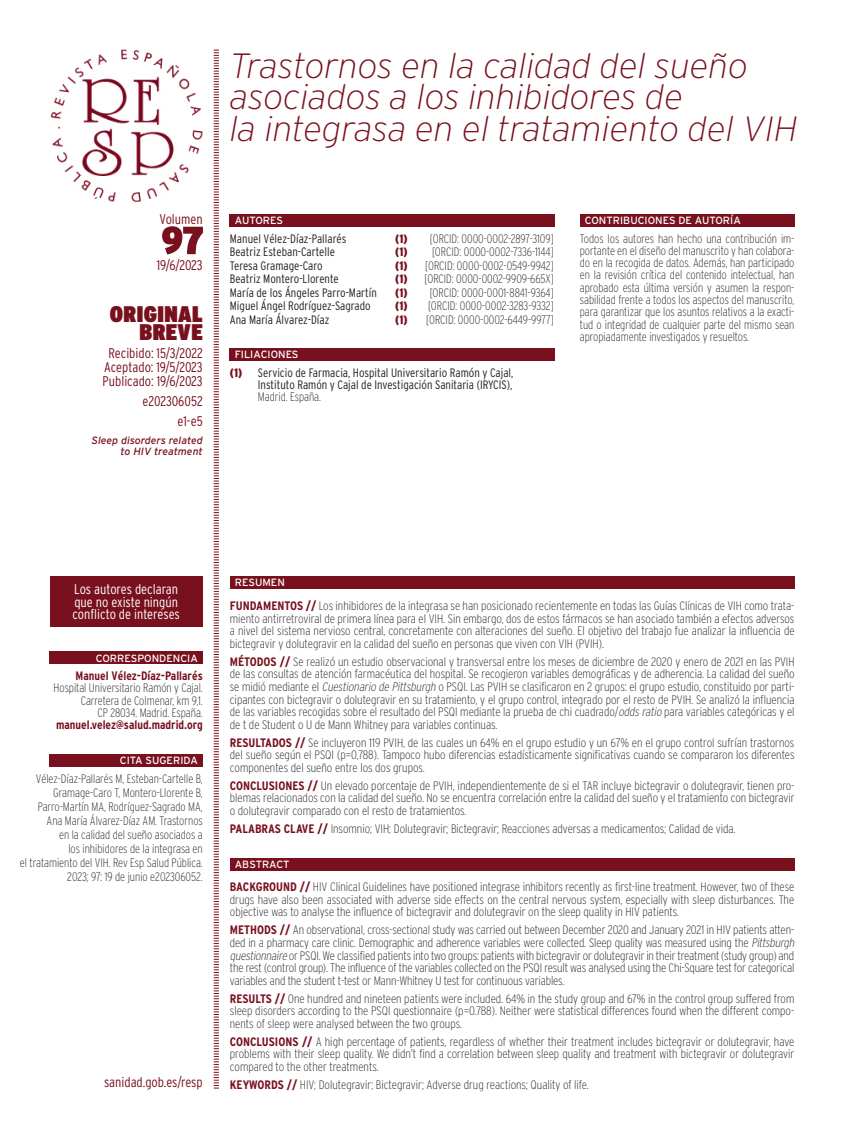
<style>
.page{position:relative;width:844px;height:1141px;background:#fff}
.page>*{position:absolute;margin:0;border:0;box-sizing:border-box;transform-origin:0 0}
.t1{font:italic 200 35px/31.5px "Interstate";color:#79101e}
.t2{font:900 22.57px/18px "Interstate Condensed";letter-spacing:.02em;color:#79101e;text-align:right}
.t3{font:300 14px/14px "Interstate Condensed";color:#79101e;text-align:center}
.t4{font:300 14px/12.2px "Interstate Condensed";color:#fff}
.t5{font:200 12.25px/12.6px "Interstate Condensed";letter-spacing:-.005em;color:#231f20;text-align:justify;scale:1.05 1}
.t6{font:200 12.25px/12.2px "Interstate Condensed";letter-spacing:-.005em;color:#231f20;text-align:right}
.t7{font:300 12.25px/12.2px "Interstate Condensed";color:#231f20;text-align:right}
.t8{font:700 12.25px "Interstate Condensed";color:#79101e}
.t9{font:10.5px "Interstate";color:#fff}
.t10{font:italic 10.5px/10.5px "Interstate";color:#79101e;text-align:right}
.s1{font-weight:900;color:#79101e}
.s2{font-weight:700;color:#79101e}
.s3{font-style:italic}
</style>
<div class="page">
<div style="left:230px;top:576px;width:564px;height:13px;background:#79101e"></div>
<div style="left:230px;top:858px;width:564px;height:12px;background:#79101e"></div>
<div style="left:50px;top:652px;width:153px;height:12px;background:#79101e"></div>
<div style="left:50px;top:754px;width:153px;height:13px;background:#79101e"></div>
<div style="left:230px;top:214px;width:325px;height:13px;background:#79101e"></div>
<div style="left:230px;top:348px;width:325px;height:13px;background:#79101e"></div>
<div style="left:579px;top:214px;width:215px;height:13px;background:#79101e"></div>
<div style="left:50px;top:576px;width:153px;height:51px;background:#79101e"></div>
<img style="left:50px;top:50px;width:153px;height:152px">
<svg style="left:162px;top:226px;width:41px;height:29px"></svg>
<svg style="left:213px;top:49px;width:6px;height:1040px"></svg>
<p class="t3" style="left:160px;top:212px;width:45px">Volumen</p>
<p class="t3" style="left:157px;top:257px;width:47px">19/6/2023</p>
<h2 class="t2" style="left:110px;top:304px;width:94px">ORIGINAL<br>BREVE</h2>
<p class="t3" style="left:103px;top:346px;width:102px">Recibido: 15/3/2022<br>Aceptado: 19/5/2023<br>Publicado: 19/6/2023</p>
<p class="t3" style="left:142px;top:391px;width:62px;line-height:19.9px;text-align:right">e202306052 e1-e5</p>
<p class="t10" style="left:91px;top:435px;width:113px">Sleep disorders related to HIV treatment</p>
<h1 class="t1" style="left:230px;top:50px;width:569px">Trastornos en la calidad del sueño asociados a los inhibidores de<br>la integrasa en el tratamiento del VIH</h1>
<p class="t9" style="left:235px;top:215px;width:50px">AUTORES</p>
<p class="t7" style="left:230px;top:232px;width:118px">Manuel Vélez-Díaz-Pallarés</p>
<p class="t6" style="left:395px;top:232px;width:160px"><span class="s1">(1)</span> [ORCID: 0000-0002-2897-3109]</p>
<p class="t7" style="left:230px;top:246px;width:106px">Beatriz Esteban-Cartelle</p>
<p class="t6" style="left:395px;top:246px;width:160px"><span class="s1">(1)</span> [ORCID: 0000-0002-7336-1144]</p>
<p class="t7" style="left:230px;top:259px;width:94px">Teresa Gramage-Caro</p>
<p class="t6" style="left:395px;top:259px;width:160px"><span class="s1">(1)</span> [ORCID: 0000-0002-0549-9942]</p>
<p class="t7" style="left:230px;top:273px;width:110px">Beatriz Montero-Llorente</p>
<p class="t6" style="left:395px;top:273px;width:160px"><span class="s1">(1)</span> [ORCID: 0000-0002-9909-665X]</p>
<p class="t7" style="left:230px;top:286px;width:149px">María de los Ángeles Parro-Martín</p>
<p class="t6" style="left:395px;top:286px;width:160px"><span class="s1">(1)</span> [ORCID: 0000-0001-8841-9364]</p>
<p class="t7" style="left:230px;top:300px;width:142px">Miguel Ángel Rodríguez-Sagrado</p>
<p class="t6" style="left:395px;top:300px;width:160px"><span class="s1">(1)</span> [ORCID: 0000-0002-3283-9332]</p>
<p class="t7" style="left:230px;top:313px;width:101px">Ana María Álvarez-Díaz</p>
<p class="t6" style="left:395px;top:313px;width:160px"><span class="s1">(1)</span> [ORCID: 0000-0002-6449-9977]</p>
<p class="t9" style="left:235px;top:349px;width:65px">FILIACIONES</p>
<p class="t7" style="left:230px;top:366px;width:285px"><span class="s1">(1)</span> Servicio de Farmacia, Hospital Universitario Ramón y Cajal,<br>Instituto Ramón y Cajal de Investigación Sanitaria (IRYCIS),</p>
<p class="t6" style="left:258px;top:391px;width:65px">Madrid. España.</p>
<p class="t9" style="left:584px;top:215px;width:157px">CONTRIBUCIONES DE AUTORÍA</p>
<p class="t6" style="left:579px;top:232px;width:216px;text-align:justify">Todos los autores han hecho una contribución im&shy;portante en el diseño del manuscrito y han colabora&shy;do en la recogida de datos. Además, han participado en la revisión crítica del contenido intelectual, han aprobado esta última versión y asumen la respon&shy;sabilidad frente a todos los aspectos del manuscrito, para garantizar que los asuntos relativos a la exacti&shy;tud o integridad de cualquier parte del mismo sean apropiadamente investigados y resueltos.</p>
<p class="t4" style="left:73px;top:583px;width:109px">Los autores declaran que no existe ningún conflicto de intereses</p>
<p class="t9" style="left:96px;top:652px;width:103px">CORRESPONDENCIA</p>
<p class="t8" style="left:76px;top:669px;width:129px">Manuel Vélez-Díaz-Pallarés</p>
<p class="t6" style="left:54px;top:682px;width:151px">Hospital Universitario Ramón y Cajal.<br>Carretera de Colmenar, km 9,1.<br>CP 28034. Madrid. España.</p>
<p class="t8" style="left:56px;top:718px;width:148px">manuel.velez@salud.madrid.org</p>
<p class="t9" style="left:120px;top:754px;width:79px">CITA SUGERIDA</p>
<p class="t6" style="left:20px;top:771px;width:184px;line-height:14px">Vélez-Díaz-Pallarés M, Esteban-Cartelle B, Gramage-Caro T, Montero-Llorente B, Parro-Martín MA, Rodríguez-Sagrado MA, Ana María Álvarez-Díaz AM. Trastornos<br>en la calidad del sueño asociados a<br>los inhibidores de la integrasa en<br>el tratamiento del VIH. Rev Esp Salud Pública.<br>2023; 97: 19 de junio e202306052.</p>
<p class="t3" style="left:104px;top:1075px;width:100px">sanidad.gob.es/resp</p>
<p class="t9" style="left:235px;top:577px;width:51px">RESUMEN</p>
<p class="t5" style="left:230px;top:599px;width:539px"><span class="s2">FUNDAMENTOS //</span> Los inhibidores de la integrasa se han posicionado recientemente en todas las Guías Clínicas de VIH como trata&shy;miento antirretroviral de primera línea para el VIH. Sin embargo, dos de estos fármacos se han asociado también a efectos adversos a nivel del sistema nervioso central, concretamente con alteraciones del sueño. El objetivo del trabajo fue analizar la influencia de bictegravir y dolutegravir en la calidad del sueño en personas que viven con VIH (PVIH).</p>
<p class="t5" style="left:230px;top:655px;width:539px"><span class="s2">MÉTODOS //</span> Se realizó un estudio observacional y transversal entre los meses de diciembre de 2020 y enero de 2021 en las PVIH de las consultas de atención farmacéutica del hospital. Se recogieron variables demográficas y de adherencia. La calidad del sueño se midió mediante el <span class="s3">Cuestionario de Pittsburgh</span> o PSQI. Las PVIH se clasificaron en 2 grupos: el grupo estudio, constituido por parti&shy;cipantes con bictegravir o dolutegravir en su tratamiento, y el grupo control, integrado por el resto de PVIH. Se analizó la influencia de las variables recogidas sobre el resultado del PSQI mediante la prueba de chi cuadrado/<span class="s3">odds ratio</span> para variables categóricas y el de t de Student o U de Mann Whitney para variables continuas.</p>
<p class="t5" style="left:230px;top:736px;width:539px"><span class="s2">RESULTADOS //</span> Se incluyeron 119 PVIH, de las cuales un 64% en el grupo estudio y un 67% en el grupo control sufrían trastornos del sueño según el PSQI (p=0,788). Tampoco hubo diferencias estadísticamente significativas cuando se compararon los diferentes componentes del sueño entre los dos grupos.</p>
<p class="t5" style="left:230px;top:779px;width:539px"><span class="s2">CONCLUSIONES //</span> Un elevado porcentaje de PVIH, independientemente de si el TAR incluye bictegravir o dolutegravir, tienen pro&shy;blemas relacionados con la calidad del sueño. No se encuentra correlación entre la calidad del sueño y el tratamiento con bictegravir o dolutegravir comparado con el resto de tratamientos.</p>
<p class="t5" style="left:230px;top:822px;width:483px"><span class="s2">PALABRAS CLAVE //</span> Insomnio; VIH; Dolutegravir; Bictegravir; Reacciones adversas a medicamentos; Calidad de vida.</p>
<p class="t9" style="left:235px;top:858px;width:56px">ABSTRACT</p>
<p class="t5" style="left:230px;top:880px;width:539px"><span class="s2">BACKGROUND //</span> HIV Clinical Guidelines have positioned integrase inhibitors recently as first-line treatment. However, two of these drugs have also been associated with adverse side effects on the central nervous system, especially with sleep disturbances. The objective was to analyse the influence of bictegravir and dolutegravir on the sleep quality in HIV patients.</p>
<p class="t5" style="left:230px;top:923px;width:541px;text-align:left"><span class="s2">METHODS //</span> An observational, cross-sectional study was carried out between December 2020 and January 2021 in HIV patients atten&shy;ded in a pharmacy care clinic. Demographic and adherence variables were collected. Sleep quality was measured using the <span class="s3">Pittsburgh questionnaire</span> or PSQI. We classified patients into two groups: patients with bictegravir or dolutegravir in their treatment (study group) and the rest (control group). The influence of the variables collected on the PSQI result was analysed using the Chi-Square test for categorical variables and the student t-test or Mann-Whitney U test for continuous variables.</p>
<p class="t5" style="left:230px;top:992px;width:539px"><span class="s2">RESULTS //</span> One hundred and nineteen patients were included. 64% in the study group and 67% in the control group suffered from sleep disorders according to the PSQI questionnaire (p=0.788). Neither were statistical differences found when the different compo&shy;nents of sleep were analysed between the two groups.</p>
<p class="t5" style="left:230px;top:1035px;width:539px"><span class="s2">CONCLUSIONS //</span> A high percentage of patients, regardless of whether their treatment includes bictegravir or dolutegravir, have problems with their sleep quality. We didn’t find a correlation between sleep quality and treatment with bictegravir or dolutegravir compared to the other treatments.</p>
<p class="t5" style="left:230px;top:1078px;width:343px"><span class="s2">KEYWORDS //</span> HIV; Dolutegravir; Bictegravir; Adverse drug reactions; Quality of life.</p>
</div>
